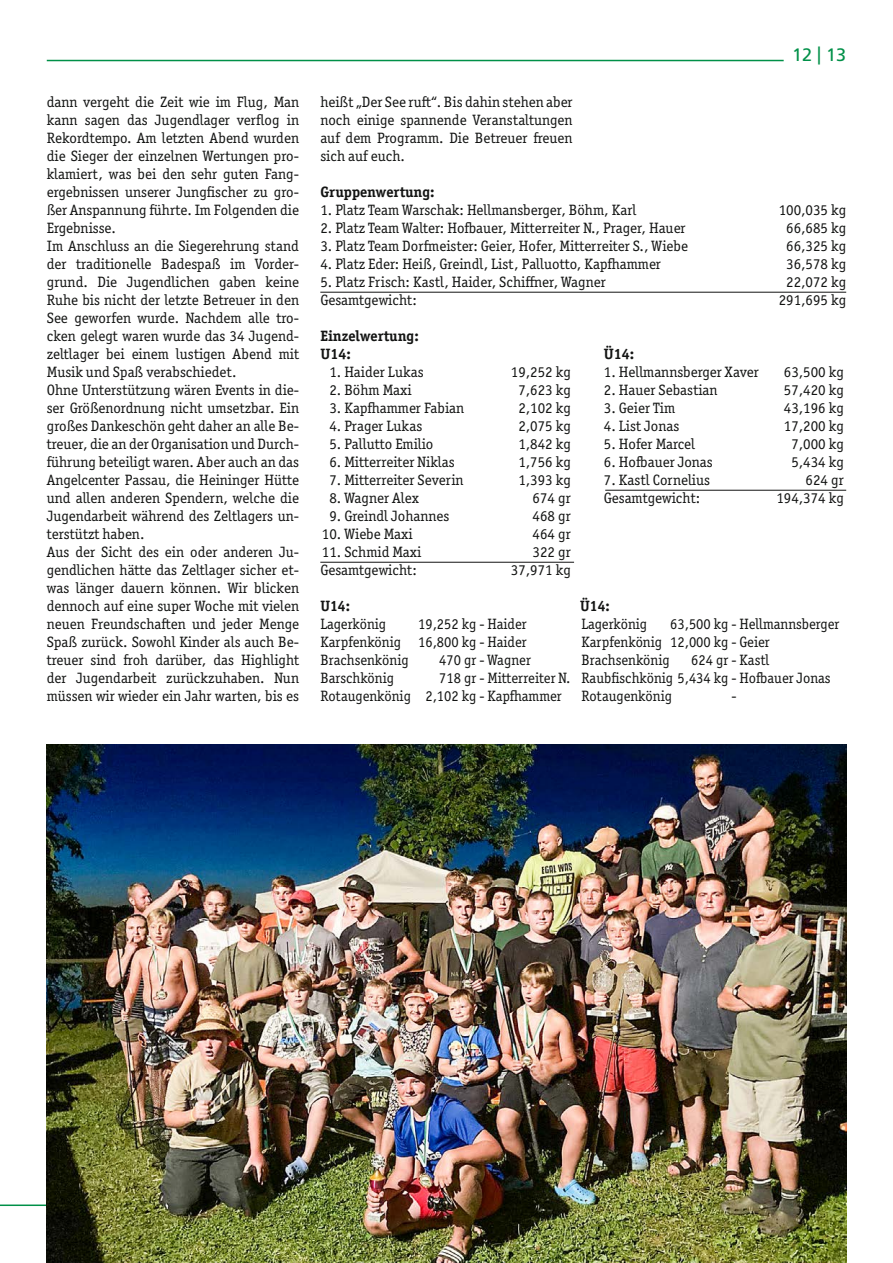
<style>
.page{position:relative;width:893px;height:1263px;background:#fff}
.page>*{position:absolute;margin:0;border:0;box-sizing:border-box;transform-origin:0 0}
.t1{font:18px "Frutiger LT Pro";color:#009048}
.Grundtext{font:15px/18px "Officina Serif ITC Pro";color:#131413;text-align:justify}
.Grundtext-2{font:700 15px "Officina Serif ITC Pro";color:#131413}
</style>
<div class="page">
<hr style="left:0;top:1204px;width:846px;height:2px;background:#009048">
<hr style="left:47px;top:60px;width:799px;height:1px;background:#009048">
<div style="left:784px;top:57px;width:71px;height:6px;background:#fff"></div>
<img style="left:47px;top:745px;width:799px;height:518px">
<hr style="left:320px;top:292px;width:526px;height:1px;background:#131413">
<hr style="left:605px;top:490px;width:241px;height:1px;background:#131413">
<hr style="left:320px;top:562px;width:254px;height:1px;background:#131413">
<p class="Grundtext" style="left:47px;top:93px;width:254px">dann vergeht die Zeit wie im Flug, Man kann sagen das Jugendlager verflog in Rekordtempo. Am letzten Abend wurden die Sieger der einzelnen Wertungen pro&shy;klamiert, was bei den sehr guten Fang&shy;ergebnissen unserer Jungfischer zu gro&shy;ßer Anspannung führte. Im Folgenden die Ergebnisse.</p>
<p class="Grundtext" style="left:47px;top:237px;width:254px">Im Anschluss an die Siegerehrung stand der traditionelle Badespaß im Vorder&shy;grund. Die Jugendlichen gaben keine Ruhe bis nicht der letzte Betreuer in den See geworfen wurde. Nachdem alle tro&shy;cken gelegt waren wurde das 34 Jugend&shy;zeltlager bei einem lustigen Abend mit Musik und Spaß verabschiedet.</p>
<p class="Grundtext" style="left:47px;top:381px;width:254px">Ohne Unterstützung wären Events in die&shy;ser Größenordnung nicht umsetzbar. Ein großes Dankeschön geht daher an alle Be&shy;treuer, die an der Organisation und Durch&shy;führung beteiligt waren. Aber auch an das Angelcenter Passau, die Heininger Hütte und allen anderen Spendern, welche die Jugendarbeit während des Zeltlagers un&shy;terstützt haben.</p>
<p class="Grundtext" style="left:47px;top:543px;width:254px">Aus der Sicht des ein oder anderen Ju&shy;gendlichen hätte das Zeltlager sicher et&shy;was länger dauern können. Wir blicken dennoch auf eine super Woche mit vielen neuen Freundschaften und jeder Menge Spaß zurück. Sowohl Kinder als auch Be&shy;treuer sind froh darüber, das Highlight der Jugendarbeit zurückzuhaben. Nun müssen wir wieder ein Jahr warten, bis es</p>
<p class="t1" style="left:792px;top:45px;width:56px">12 | 13</p>
<p class="Grundtext" style="left:320px;top:93px;width:254px">heißt „Der See ruft“. Bis dahin stehen aber noch einige spannende Veranstaltungen auf dem Programm. Die Betreuer freuen sich auf euch.</p>
<p class="Grundtext-2" style="left:320px;top:183px;width:116px">Gruppenwertung:</p>
<p class="Grundtext" style="left:320px;top:201px;width:318px">1. Platz Team Warschak: Hellmansberger, Böhm, Karl</p>
<p class="Grundtext" style="left:779px;top:201px;width:69px">100,035 kg</p>
<p class="Grundtext" style="left:320px;top:219px;width:367px">2. Platz Team Walter: Hofbauer, Mitterreiter N., Prager, Hauer</p>
<p class="Grundtext" style="left:786px;top:219px;width:62px">66,685 kg</p>
<p class="Grundtext" style="left:320px;top:237px;width:369px">3. Platz Team Dorfmeister: Geier, Hofer, Mitterreiter S., Wiebe</p>
<p class="Grundtext" style="left:786px;top:237px;width:62px">66,325 kg</p>
<p class="Grundtext" style="left:320px;top:255px;width:342px">4. Platz Eder: Heiß, Greindl, List, Palluotto, Kapfhammer</p>
<p class="Grundtext" style="left:786px;top:255px;width:62px">36,578 kg</p>
<p class="Grundtext" style="left:320px;top:273px;width:287px">5. Platz Frisch: Kastl, Haider, Schiffner, Wagner</p>
<p class="Grundtext" style="left:786px;top:273px;width:62px">22,072 kg</p>
<p class="Grundtext" style="left:320px;top:291px;width:98px">Gesamtgewicht:</p>
<p class="Grundtext" style="left:779px;top:291px;width:69px">291,695 kg</p>
<p class="Grundtext-2" style="left:320px;top:327px;width:100px">Einzelwertung:</p>
<p class="Grundtext-2" style="left:320px;top:345px;width:32px">U14:</p>
<p class="Grundtext-2" style="left:604px;top:345px;width:32px">Ü14:</p>
<p class="Grundtext" style="left:329px;top:363px;width:96px">1. Haider Lukas</p>
<p class="Grundtext" style="left:511px;top:363px;width:62px">19,252 kg</p>
<p class="Grundtext" style="left:604px;top:363px;width:156px">1. Hellmannsberger Xaver</p>
<p class="Grundtext" style="left:784px;top:363px;width:62px">63,500 kg</p>
<p class="Grundtext" style="left:329px;top:381px;width:84px">2. Böhm Maxi</p>
<p class="Grundtext" style="left:518px;top:381px;width:54px">7,623 kg</p>
<p class="Grundtext" style="left:604px;top:381px;width:115px">2. Hauer Sebastian</p>
<p class="Grundtext" style="left:784px;top:381px;width:62px">57,420 kg</p>
<p class="Grundtext" style="left:329px;top:399px;width:136px">3. Kapfhammer Fabian</p>
<p class="Grundtext" style="left:518px;top:399px;width:54px">2,102 kg</p>
<p class="Grundtext" style="left:604px;top:399px;width:73px">3. Geier Tim</p>
<p class="Grundtext" style="left:784px;top:399px;width:62px">43,196 kg</p>
<p class="Grundtext" style="left:329px;top:417px;width:94px">4. Prager Lukas</p>
<p class="Grundtext" style="left:518px;top:417px;width:54px">2,075 kg</p>
<p class="Grundtext" style="left:604px;top:417px;width:77px">4. List Jonas</p>
<p class="Grundtext" style="left:784px;top:417px;width:62px">17,200 kg</p>
<p class="Grundtext" style="left:329px;top:435px;width:106px">5. Pallutto Emilio</p>
<p class="Grundtext" style="left:518px;top:435px;width:54px">1,842 kg</p>
<p class="Grundtext" style="left:604px;top:435px;width:93px">5. Hofer Marcel</p>
<p class="Grundtext" style="left:791px;top:435px;width:54px">7,000 kg</p>
<p class="Grundtext" style="left:329px;top:453px;width:127px">6. Mitterreiter Niklas</p>
<p class="Grundtext" style="left:518px;top:453px;width:54px">1,756 kg</p>
<p class="Grundtext" style="left:604px;top:453px;width:110px">6. Hofbauer Jonas</p>
<p class="Grundtext" style="left:791px;top:453px;width:54px">5,434 kg</p>
<p class="Grundtext" style="left:329px;top:471px;width:136px">7. Mitterreiter Severin</p>
<p class="Grundtext" style="left:518px;top:471px;width:54px">1,393 kg</p>
<p class="Grundtext" style="left:604px;top:471px;width:108px">7. Kastl Cornelius</p>
<p class="Grundtext" style="left:806px;top:471px;width:40px">624 gr</p>
<p class="Grundtext" style="left:329px;top:489px;width:91px">8. Wagner Alex</p>
<p class="Grundtext" style="left:533px;top:489px;width:40px">674 gr</p>
<p class="Grundtext" style="left:604px;top:489px;width:98px">Gesamtgewicht:</p>
<p class="Grundtext" style="left:776px;top:489px;width:69px">194,374 kg</p>
<p class="Grundtext" style="left:329px;top:507px;width:121px">9. Greindl Johannes</p>
<p class="Grundtext" style="left:533px;top:507px;width:40px">468 gr</p>
<p class="Grundtext" style="left:322px;top:525px;width:92px">10. Wiebe Maxi</p>
<p class="Grundtext" style="left:533px;top:525px;width:40px">464 gr</p>
<p class="Grundtext" style="left:322px;top:543px;width:101px">11. Schmid Maxi</p>
<p class="Grundtext" style="left:533px;top:543px;width:40px">322 gr</p>
<p class="Grundtext" style="left:320px;top:561px;width:98px">Gesamtgewicht:</p>
<p class="Grundtext" style="left:511px;top:561px;width:62px">37,971 kg</p>
<p class="Grundtext-2" style="left:320px;top:597px;width:31px">U14:</p>
<p class="Grundtext-2" style="left:580px;top:597px;width:31px">Ü14:</p>
<p class="Grundtext" style="left:320px;top:615px;width:67px">Lagerkönig</p>
<p class="Grundtext" style="left:418px;top:615px;width:110px">19,252 kg - Haider</p>
<p class="Grundtext" style="left:581px;top:615px;width:67px">Lagerkönig</p>
<p class="Grundtext" style="left:670px;top:615px;width:171px">63,500 kg - Hellmannsberger</p>
<p class="Grundtext" style="left:320px;top:633px;width:208px">Karpfenkönig 16,800 kg - Haider</p>
<p class="Grundtext" style="left:581px;top:633px;width:190px">Karpfenkönig 12,000 kg - Geier</p>
<p class="Grundtext" style="left:320px;top:651px;width:90px">Brachsenkönig</p>
<p class="Grundtext" style="left:439px;top:651px;width:93px">470 gr - Wagner</p>
<p class="Grundtext" style="left:581px;top:651px;width:90px">Brachsenkönig</p>
<p class="Grundtext" style="left:691px;top:651px;width:80px">624 gr - Kastl</p>
<p class="Grundtext" style="left:320px;top:669px;width:75px">Barschkönig</p>
<p class="Grundtext" style="left:439px;top:669px;width:393px">718 gr - Mitterreiter N. Raubfischkönig 5,434 kg - Hofbauer Jonas</p>
<p class="Grundtext" style="left:320px;top:687px;width:243px">Rotaugenkönig 2,102 kg - Kapfhammer</p>
<p class="Grundtext" style="left:581px;top:687px;width:92px">Rotaugenkönig</p>
<p class="Grundtext" style="left:731px;top:687px;width:7px">-</p>
</div>
